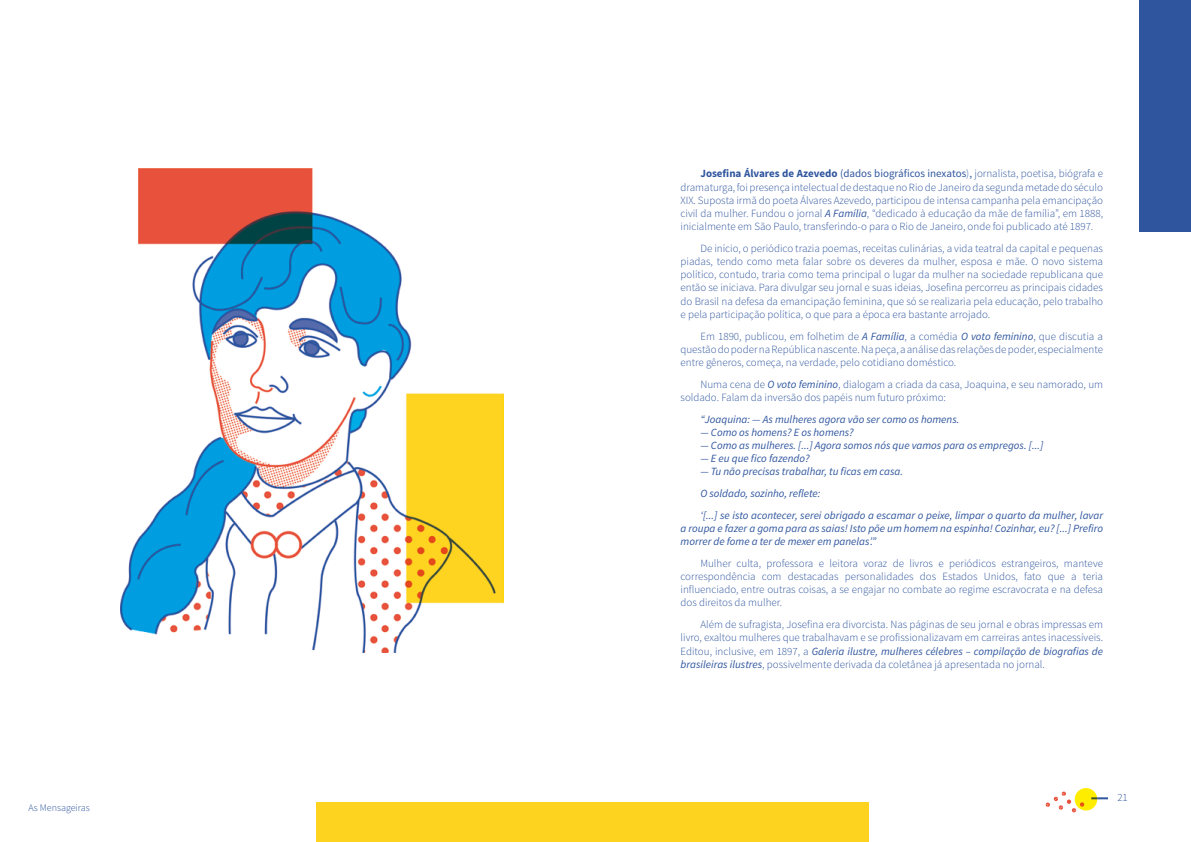
<style>
.page{position:relative;width:1191px;height:842px;background:#fff}
.page>*{position:absolute;margin:0;border:0;box-sizing:border-box;transform-origin:0 0}
.t1{font:300 11px/13.2px "Source Sans Pro";color:#2f559e;text-align:justify}
.t2{font:italic 11px/21.7px "Source Sans Pro";color:#2f559e}
.t3{font:300 10px "Source Sans Pro";color:#2f559e}
.s1{font-weight:700}
.s2{font-weight:400}
.s3{font-weight:400;font-style:italic}
</style>
<div class="page">
<svg style="left:1045px;top:788px;width:63px;height:25px"></svg>
<img style="left:121px;top:168px;width:383px;height:485px">
<div style="left:316px;top:802px;width:552px;height:40px;background:#fed31f"></div>
<div style="left:1140px;top:0;width:51px;height:231px;background:#2f559e"></div>
<p class="t3" style="left:29px;top:802px;width:63px">As Mensageiras</p>
<p class="t1" style="left:680px;top:167px;width:424px;text-indent:20px"><span class="s1">Josefina Álvares de Azevedo</span> <span class="s2">(dados biográficos inexatos</span>)<span class="s2">,</span> jornalista, poetisa, biógrafa e dramaturga, foi presença intelectual de destaque no Rio de Janeiro da segunda metade do século XIX. Suposta irmã do poeta Álvares Azevedo, participou de intensa campanha pela emancipação civil da mulher. Fundou o jornal <span class="s3">A Família</span>, “dedicado à educação da mãe de família”, em 1888, inicialmente em São Paulo, transferindo-o para o Rio de Janeiro, onde foi publicado até 1897.</p>
<p class="t1" style="left:680px;top:242px;width:424px;text-indent:20px">De início, o periódico trazia poemas, receitas culinárias, a vida teatral da capital e pequenas piadas, tendo como meta falar sobre os deveres da mulher, esposa e mãe. O novo sistema político, contudo, traria como tema principal o lugar da mulher na sociedade republicana que então se iniciava. Para divulgar seu jornal e suas ideias, Josefina percorreu as principais cidades do Brasil na defesa da emancipação feminina, que só se realizaria pela educação, pelo trabalho e pela participação política, o que para a época era bastante arrojado.</p>
<p class="t1" style="left:680px;top:329px;width:424px;text-indent:20px">Em 1890, publicou, em folhetim de <span class="s3">A Família</span>, a comédia <span class="s3">O voto feminino</span>, que discutia a questão do poder na República nascente. Na peça, a análise das relações de poder, especialmente entre gêneros, começa, na verdade, pelo cotidiano doméstico.</p>
<p class="t1" style="left:680px;top:377px;width:424px;text-indent:20px">Numa cena de <span class="s3">O voto feminino</span>, dialogam a criada da casa, Joaquina, e seu namorado, um soldado. Falam da inversão dos papéis num futuro próximo:</p>
<p class="t2" style="left:700px;top:408px;width:260px">“Joaquina: — As mulheres agora vão ser como os homens.</p>
<p class="t2" style="left:700px;top:421px;width:155px">— Como os homens? E os homens?</p>
<p class="t2" style="left:700px;top:434px;width:344px">— Como as mulheres. [...] Agora somos nós que vamos para os empregos. [...]</p>
<p class="t2" style="left:700px;top:448px;width:111px">— E eu que fico fazendo?</p>
<p class="t2" style="left:700px;top:461px;width:404px">— Tu não precisas trabalhar, tu ficas em casa.<br>O soldado, sozinho, reflete:<br>‘[...] se isto acontecer, serei obrigado a escamar o peixe, limpar o quarto da mulher, lavar</p>
<p class="t2" style="left:680px;top:522px;width:424px;line-height:13.2px">a roupa e fazer a goma para as saias! Isto põe um homem na espinha! Cozinhar, eu? [...] Prefiro morrer de fome a ter de mexer em panelas’.”</p>
<p class="t1" style="left:680px;top:557px;width:424px;text-indent:20px">Mulher culta, professora e leitora voraz de livros e periódicos estrangeiros, manteve correspondência com destacadas personalidades dos Estados Unidos, fato que a teria influenciado, entre outras coisas, a se engajar no combate ao regime escravocrata e na defesa dos direitos da mulher.</p>
<p class="t1" style="left:680px;top:618px;width:424px;text-indent:20px">Além de sufragista, Josefina era divorcista. Nas páginas de seu jornal e obras impressas em livro, exaltou mulheres que trabalhavam e se profissionalizavam em carreiras antes inacessíveis.<br>Editou, inclusive, em 1897, a <span class="s3">Galeria ilustre, mulheres célebres – compilação de biografias de brasileiras ilustres</span>, possivelmente derivada da coletânea já apresentada no jornal.</p>
<p class="t1" style="left:1117px;top:791px;width:12px">21</p>
</div>
